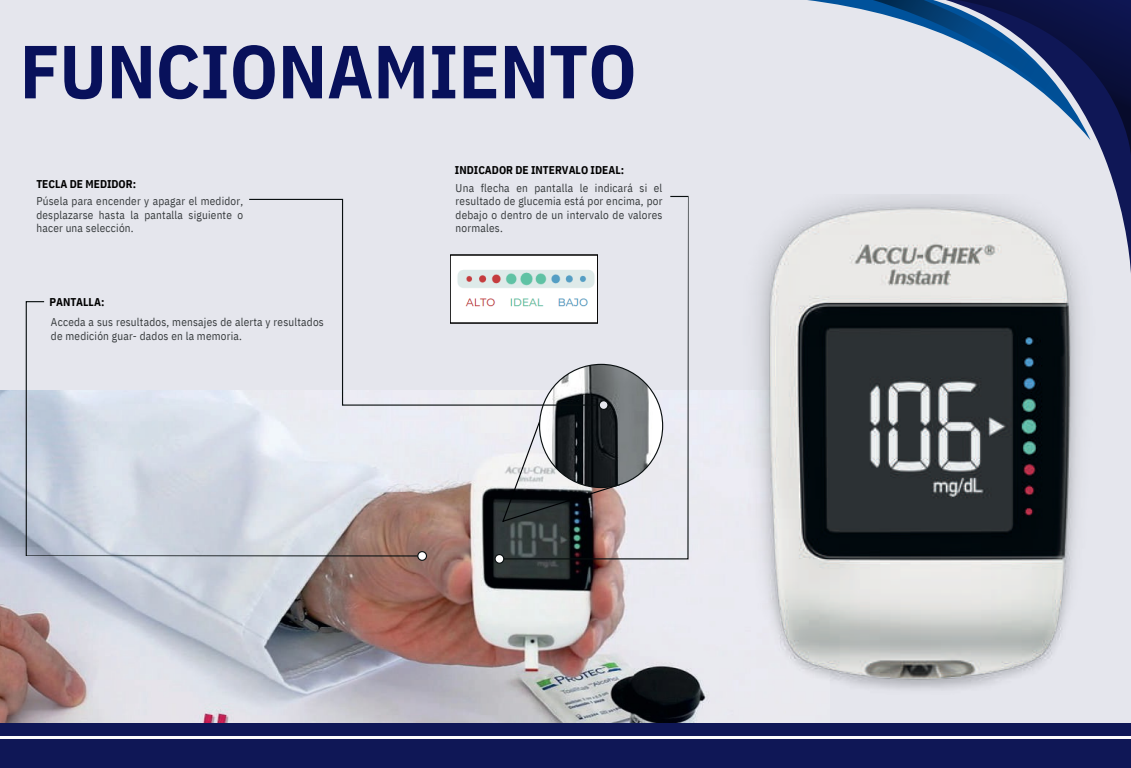
<style>
.page{position:relative;width:1131px;height:768px;background:#fff}
.page>*{position:absolute;margin:0;border:0;box-sizing:border-box;transform-origin:0 0}
.t1{font:700 75px "IBM Plex Sans Cond";color:#08115b}
.t2{font:11.25px/13.3px "IBM Plex Sans Cond";letter-spacing:.02em;color:#363a3c;text-align:justify}
.t3{font:700 11.25px "IBM Plex Sans Cond";color:#000}
</style>
<div class="page">
<div style="left:0;top:0;width:1131px;height:767px;background:#e5e6ed"></div>
<img style="left:0;top:390px;width:728px;height:332px">
<svg style="left:26px;top:301px;width:396px;height:255px"></svg>
<svg style="left:417px;top:551px;width:10px;height:9px"></svg>
<svg style="left:499px;top:196px;width:189px;height:363px"></svg>
<svg style="left:494px;top:553px;width:10px;height:10px"></svg>
<svg style="left:249px;top:199px;width:355px;height:206px"></svg>
<svg style="left:502px;top:363px;width:161px;height:159px"></svg>
<div style="left:366px;top:277px;width:170px;height:22px;background:#e5e6ed;border-radius:7px"></div>
<svg style="left:450px;top:255px;width:148px;height:68px"></svg>
<div style="left:0;top:722px;width:1131px;height:45px;background:linear-gradient(to right,#fbfbfb,#fbfbfb)"></div>
<div style="left:0;top:739px;width:1131px;height:28px;background:#0f1756"></div>
<div style="left:0;top:722px;width:1131px;height:13px;background:#0f1756"></div>
<img style="left:728px;top:196px;width:352px;height:494px">
<svg style="left:807px;top:0;width:64px;height:12px"></svg>
<svg style="left:944px;top:156px;width:187px;height:119px"></svg>
<svg style="left:871px;top:0;width:260px;height:156px"></svg>
<p class="t1" style="left:20px;top:21px;width:618px">FUNCIONAMIENTO</p>
<h2 class="t3" style="left:455px;top:162px;width:171px">INDICADOR DE INTERVALO IDEAL:</h2>
<p class="t3" style="left:36px;top:176px;width:101px">TECLA DE MEDIDOR:</p>
<p class="t2" style="left:455px;top:181px;width:208px">Una flecha en pantalla le indicará si el resultado de glucemia está por encima, por debajo o dentro de un intervalo de valores normales.</p>
<p class="t2" style="left:36px;top:194px;width:208px">Púsela para encender y apagar el medidor, desplazarse hasta la pantalla siguiente o hacer una selección.</p>
<p class="t3" style="left:49px;top:294px;width:57px">PANTALLA:</p>
<p class="t2" style="left:51px;top:315px;width:274px;line-height:13.5px">Acceda a sus resultados, mensajes de alerta y resultados de medición guar- dados en la memoria.</p>
</div>
